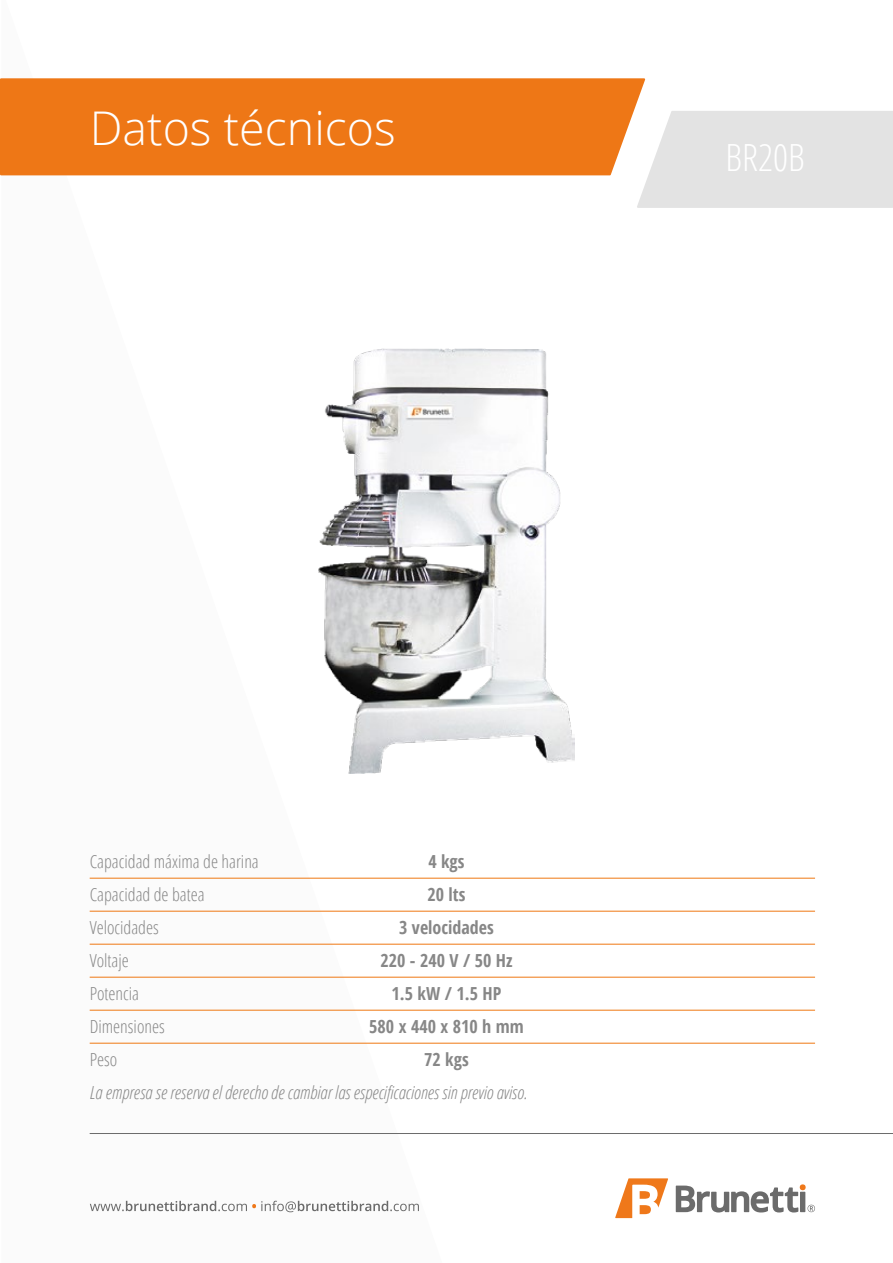
<style>
.page{position:relative;width:893px;height:1263px;background:#fff}
.page>*{position:absolute;margin:0;border:0;box-sizing:border-box;transform-origin:0 0}
.t1{font:300 46.5px "Open Sans";color:#fff}
.t2{font:300 condensed 37.5px "Open Sans";color:#fff}
.t3{font:300 condensed 18px/33px "Open Sans";color:#878787}
.t4{font:italic 300 condensed 18px "Open Sans";color:#878787}
.t5{font:700 condensed 18px/33px "Open Sans";color:#878787;text-align:center}
</style>
<div class="page">
<svg style="left:1px;top:175px;width:441px;height:1038px"></svg>
<div style="left:0;top:78px;width:645px;height:97px;background:#ee7716"></div>
<div style="left:637px;top:111px;width:256px;height:97px;background:#e3e3e3"></div>
<hr style="left:90px;top:977px;width:725px;height:1px;background:#ef7812">
<hr style="left:90px;top:1010px;width:725px;height:1px;background:#ef7812">
<hr style="left:90px;top:1043px;width:725px;height:1px;background:#ef7812">
<hr style="left:90px;top:944px;width:725px;height:1px;background:#ef7812">
<hr style="left:90px;top:911px;width:725px;height:1px;background:#ef7812">
<hr style="left:90px;top:878px;width:725px;height:1px;background:#ef7812">
<img style="left:318px;top:348px;width:256px;height:426px">
<hr style="left:90px;top:1133px;width:803px;height:1px;background:#6b6b6b">
<svg style="left:90px;top:1201px;width:329px;height:11px"></svg>
<svg style="left:615px;top:1178px;width:53px;height:40px"></svg>
<svg style="left:676px;top:1184px;width:139px;height:28px"></svg>
<h1 class="t1" style="left:90px;top:96px;width:308px">Datos técnicos</h1>
<h2 class="t2" style="left:726px;top:132px;width:81px">BR20B</h2>
<p class="t3" style="left:90px;top:844px;width:171px">Capacidad máxima de harina<br>Capacidad de batea<br>Velocidades<br>Voltaje<br>Potencia<br>Dimensiones<br>Peso</p>
<p class="t4" style="left:90px;top:1080px;width:439px">La empresa se reserva el derecho de cambiar las especificaciones sin previo aviso.</p>
<p class="t5" style="left:369px;top:844px;width:156px">4 kgs<br>20 lts<br>3 velocidades<br>220 - 240 V / 50 Hz<br>1.5 kW / 1.5 HP<br>580 x 440 x 810 h mm<br>72 kgs</p>
</div>
